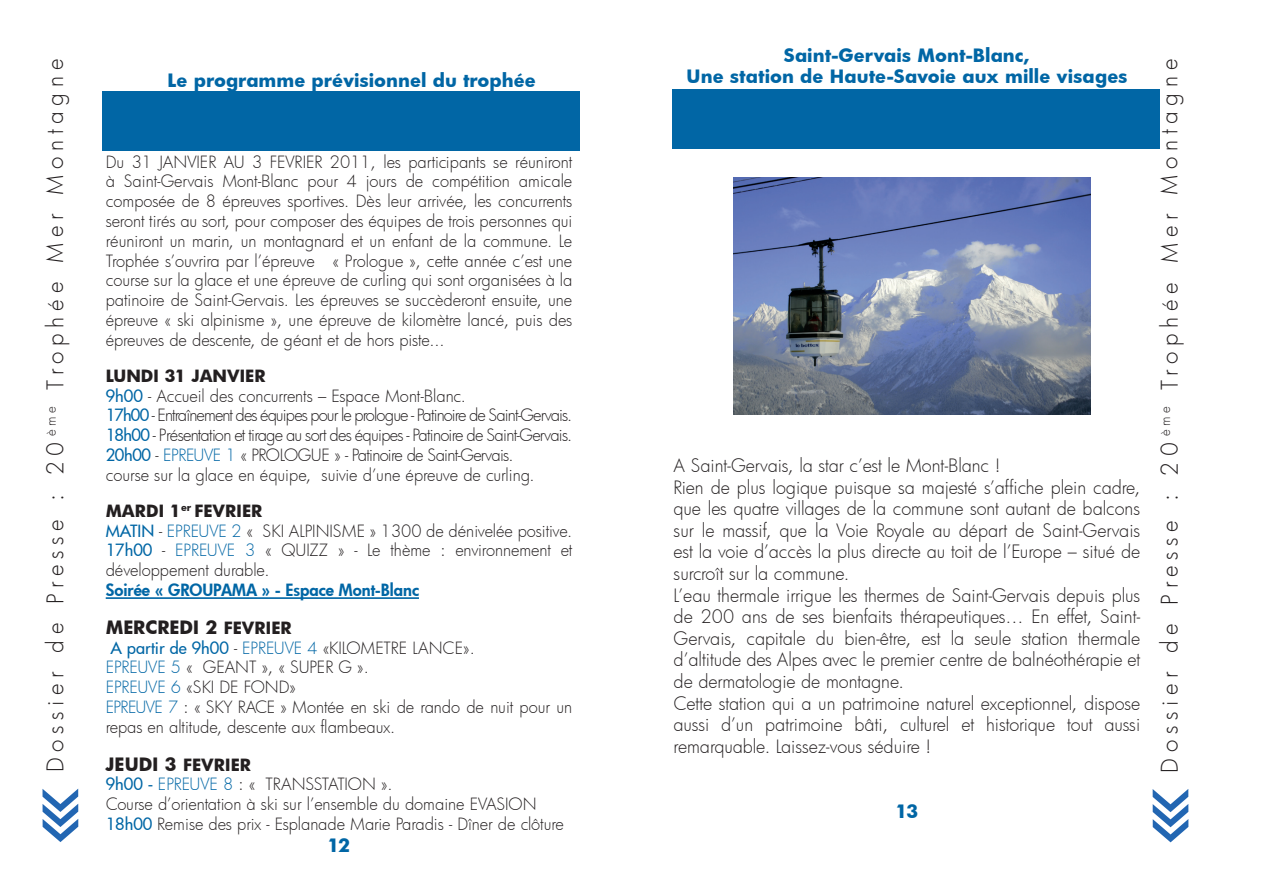
<style>
.page{position:relative;width:1263px;height:893px;background:#fff}
.page>*{position:absolute;margin:0;border:0;box-sizing:border-box;transform-origin:0 0}
.t1{font:300 22.5px "Futura";letter-spacing:.255em;color:#231f20}
.t2{font:300 18px/21.6px "Futura";letter-spacing:-.005em;color:#231f20}
.t3{font:700 18px/21.6px "Futura";color:#0166a5;text-align:center}
.t4{font:700 18px "Futura";color:#231f20}
.t5{font:300 16.5px/19.8px "Futura";letter-spacing:-.01em;color:#231f20}
.t6{font:300 16.5px/19.8px "Futura";letter-spacing:-.04em;color:#231f20}
.t7{font:800 16.5px "Futura";color:#0166a5}
.s1{font-weight:700}
.s2{font-weight:500;color:#0166a5}
.s3{color:#0166a5}
.s4{font-size:16.5px}
.s5{font-weight:700;font-size:18px}
</style>
<div class="page">
<svg style="left:43px;top:789px;width:35px;height:53px"></svg>
<div style="left:103px;top:92px;width:477px;height:59px;background:#0166a5"></div>
<hr style="left:106px;top:597px;width:313px;height:2px;background:#0166a5">
<svg style="left:1153px;top:789px;width:35px;height:53px"></svg>
<div style="left:672px;top:89px;width:487px;height:60px;background:#0166a5"></div>
<img style="left:733px;top:178px;width:357px;height:236px">
<h1 class="t1" style="left:40px;top:772px;width:715px;rotate:-90deg">Dossier de Presse : 20 <sup>ème</sup> Trophée Mer Montagne</h1>
<p class="t3" style="left:168px;top:68px;width:370px">Le programme prévisionnel du trophée</p>
<p class="t5" style="left:106px;top:151px;width:468px;text-align:justify">Du 31 JANVIER AU 3 FEVRIER 2011, les participants se réuniront à Saint-Gervais Mont-Blanc pour 4 jours de compétition amicale composée de 8 épreuves sportives. Dès leur arrivée, les concurrents seront tirés au sort, pour composer des équipes de trois personnes qui réuniront un marin, un montagnard et un enfant de la commune. Le Trophée s’ouvrira par l’épreuve « Prologue », cette année c’est une course sur la glace et une épreuve de curling qui sont organisées à la patinoire de Saint-Gervais. Les épreuves se succèderont ensuite, une épreuve « ski alpinisme », une épreuve de kilomètre lancé, puis des épreuves de descente, de géant et de hors piste...</p>
<p class="t6" style="left:106px;top:365px;width:468px"><span class="s1">LUNDI 31 JANVIER<br></span><span class="s2">9h00</span> - Accueil des concurrents – Espace Mont-Blanc.<br><span class="s2">17h00</span> - Entraînement des équipes pour le prologue - Patinoire de Saint-Gervais.<br><span class="s2">18h00</span> - Présentation et tirage au sort des équipes - Patinoire de Saint-Gervais.<br><span class="s2">20h00</span> - <span class="s3">EPREUVE 1</span> « PROLOGUE » - Patinoire de Saint-Gervais.<br>course sur la glace en équipe, suivie d’une épreuve de curling.</p>
<p class="t5" style="left:106px;top:500px;width:468px"><span class="s1">MARDI 1</span><sup>er</sup> <span class="s1">FEVRIER<br></span><span class="s2">MATIN</span> - <span class="s3">EPREUVE 2</span> « SKI ALPINISME » 1300 de dénivelée positive.<br><span class="s2">17h00</span> - <span class="s3">EPREUVE 3</span> « QUIZZ » - Le thème : environnement et développement durable.</p>
<p class="t7" style="left:106px;top:579px;width:315px">Soirée « GROUPAMA » - Espace Mont-Blanc</p>
<p class="t4" style="left:106px;top:614px;width:188px">MERCREDI 2 <span class="s4">FEVRIER</span></p>
<p class="t5" style="left:106px;top:637px;width:468px"><span class="s2">A partir de 9h00</span> - <span class="s3">EPREUVE 4</span> «KILOMETRE LANCE».<br><span class="s3">EPREUVE 5</span> « GEANT », « SUPER G ».<br><span class="s3">EPREUVE 6</span> «SKI DE FOND»<br><span class="s3">EPREUVE 7</span> : « SKY RACE » Montée en ski de rando de nuit pour un repas en altitude, descente aux flambeaux.</p>
<p class="t5" style="left:106px;top:754px;width:460px"><span class="s5">JEUDI 3</span> <span class="s1">FEVRIER<br></span><span class="s2">9h00 -</span> <span class="s3">EPREUVE 8</span> : « TRANSSTATION ».<br>Course d’orientation à ski sur l’ensemble du domaine EVASION <span class="s2">18h00</span> Remise des prix - Esplanade Marie Paradis - Dîner de clôture</p>
<p class="t3" style="left:328px;top:833px;width:25px">12</p>
<p class="t3" style="left:686px;top:43px;width:442px">Saint-Gervais Mont-Blanc,<br>Une station de Haute-Savoie aux mille visages</p>
<p class="t2" style="left:674px;top:454px;width:468px">A Saint-Gervais, la star c’est le Mont-Blanc !<br>Rien de plus logique puisque sa majesté s’affiche plein cadre, que les quatre villages de la commune sont autant de balcons sur le massif, que la Voie Royale au départ de Saint-Gervais est la voie d’accès la plus directe au toit de l’Europe – situé de surcroît sur la commune.<br>L’eau thermale irrigue les thermes de Saint-Gervais depuis plus de 200 ans de ses bienfaits thérapeutiques… En effet, Saint-Gervais, capitale du bien-être, est la seule station thermale d’altitude des Alpes avec le premier centre de balnéothérapie et de dermatologie de montagne.<br>Cette station qui a un patrimoine naturel exceptionnel, dispose aussi d’un patrimoine bâti, culturel et historique tout aussi remarquable. Laissez-vous séduire !</p>
<p class="t3" style="left:895px;top:799px;width:25px">13</p>
<h1 class="t1" style="left:1154px;top:773px;width:715px;rotate:-90deg">Dossier de Presse : 20 <sup>ème</sup> Trophée Mer Montagne</h1>
</div>
